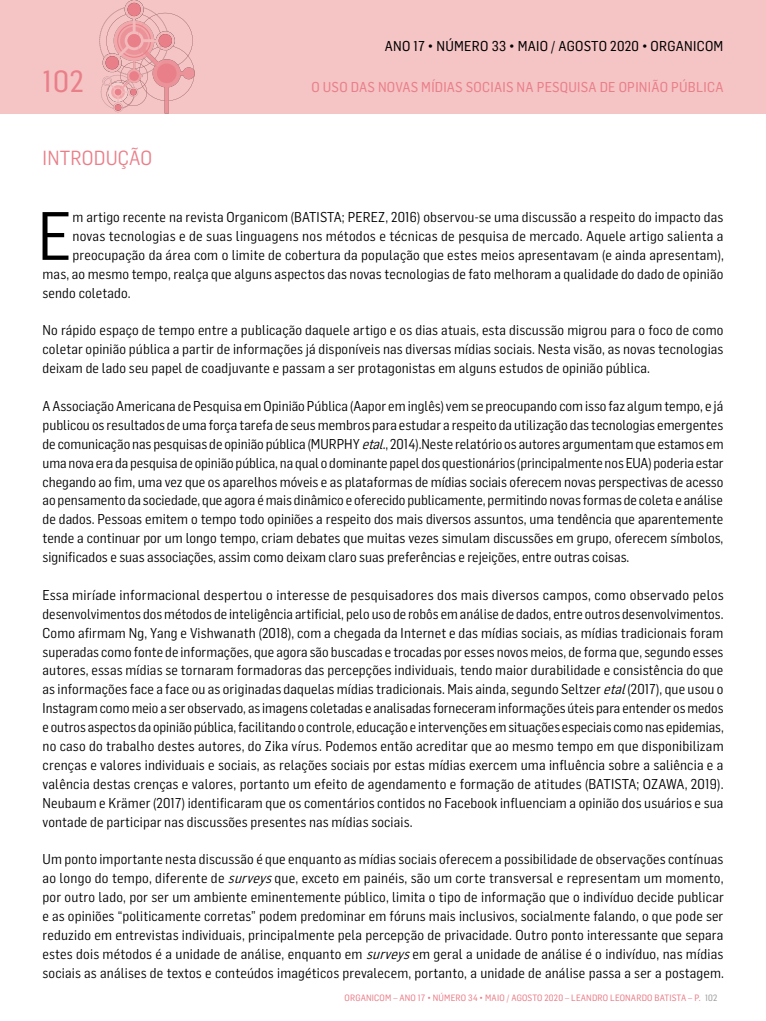
<style>
.page{position:relative;width:766px;height:1021px;background:#fff}
.page>*{position:absolute;margin:0;border:0;box-sizing:border-box;transform-origin:0 0}
.t1{font:67px "Flama Semicondensed";color:#000}
.t2{font:30px "Flama Semicondensed Basic";color:#e97f89}
.t3{font:20px "Flama Semicondensed";letter-spacing:.01em;color:#e97f89}
.t4{font:14px/18.9px "Flama Semicondensed";letter-spacing:.01em;color:#000;text-align:justify}
.t5{font:14px "Flama Semicondensed Basic";letter-spacing:.02em;color:#e97f89}
.t6{font:14px "Flama Semicondensed Basic";letter-spacing:.02em;color:#000}
.t7{font:9px "Flama Semicondensed Basic";letter-spacing:.02em;color:#e97f89}
.s1{font-style:italic}
.s2{color:#9d9d9c}
</style>
<div class="page">
<div style="left:0;top:0;width:765px;height:113px;background:#f5c4c5"></div>
<svg style="left:99px;top:0;width:96px;height:113px"></svg>
<p class="t6" style="left:384px;top:37px;width:340px">ANO 17 • NÚMERO 33 • MAIO / AGOSTO 2020 • ORGANICOM</p>
<h2 class="t2" style="left:43px;top:62px;width:43px">102</h2>
<p class="t5" style="left:311px;top:78px;width:413px">O USO DAS NOVAS MÍDIAS SOCIAIS NA PESQUISA DE OPINIÃO PÚBLICA</p>
<h3 class="t3" style="left:43px;top:145px;width:111px">INTRODUÇÃO</h3>
<h1 class="t1" style="left:37px;top:193px;width:36px">E</h1>
<p class="t4" style="left:72px;top:207px;width:652px">m artigo recente na revista Organicom (BATISTA; PEREZ, 2016) observou-se uma discussão a respeito do impacto das</p>
<p class="t4" style="left:72px;top:226px;width:652px">novas tecnologias e de suas linguagens nos métodos e técnicas de pesquisa de mercado. Aquele artigo salienta a</p>
<p class="t4" style="left:72px;top:245px;width:652px">preocupação da área com o limite de cobertura da população que estes meios apresentavam (e ainda apresentam),</p>
<p class="t4" style="left:43px;top:264px;width:682px">mas, ao mesmo tempo, realça que alguns aspectos das novas tecnologias de fato melhoram a qualidade do dado de opinião</p>
<p class="t4" style="left:43px;top:282px;width:90px">sendo coletado.</p>
<p class="t4" style="left:43px;top:320px;width:682px">No rápido espaço de tempo entre a publicação daquele artigo e os dias atuais, esta discussão migrou para o foco de como coletar opinião pública a partir de informações já disponíveis nas diversas mídias sociais. Nesta visão, as novas tecnologias deixam de lado seu papel de coadjuvante e passam a ser protagonistas em alguns estudos de opinião pública.</p>
<p class="t4" style="left:43px;top:396px;width:682px">A Associação Americana de Pesquisa em Opinião Pública (Aapor em inglês) vem se preocupando com isso faz algum tempo, e já publicou os resultados de uma força tarefa de seus membros para estudar a respeito da utilização das tecnologias emergentes de comunicação nas pesquisas de opinião pública (MURPHY <span class="s1">etal</span>., 2014).Neste relatório os autores argumentam que estamos em uma nova era da pesquisa de opinião pública, na qual o dominante papel dos questionários (principalmente nos EUA) poderia estar chegando ao fim, uma vez que os aparelhos móveis e as plataformas de mídias sociais oferecem novas perspectivas de acesso ao pensamento da sociedade, que agora é mais dinâmico e oferecido publicamente, permitindo novas formas de coleta e análise de dados. Pessoas emitem o tempo todo opiniões a respeito dos mais diversos assuntos, uma tendência que aparentemente tende a continuar por um longo tempo, criam debates que muitas vezes simulam discussões em grupo, oferecem símbolos, significados e suas associações, assim como deixam claro suas preferências e rejeições, entre outras coisas.</p>
<p class="t4" style="left:43px;top:585px;width:682px">Essa miríade informacional despertou o interesse de pesquisadores dos mais diversos campos, como observado pelos desenvolvimentos dos métodos de inteligência artificial, pelo uso de robôs em análise de dados, entre outros desenvolvimentos.<br>Como afirmam Ng, Yang e Vishwanath (2018), com a chegada da Internet e das mídias sociais, as mídias tradicionais foram superadas como fonte de informações, que agora são buscadas e trocadas por esses novos meios, de forma que, segundo esses autores, essas mídias se tornaram formadoras das percepções individuais, tendo maior durabilidade e consistência do que as informações face a face ou as originadas daquelas mídias tradicionais. Mais ainda, segundo Seltzer <span class="s1">etal</span>(2017), que usou o Instagram como meio a ser observado, as imagens coletadas e analisadas forneceram informações úteis para entender os medos e outros aspectos da opinião pública, facilitando o controle, educação e intervenções em situações especiais como nas epidemias, no caso do trabalho destes autores, do Zika vírus. Podemos então acreditar que ao mesmo tempo em que disponibilizam crenças e valores individuais e sociais, as relações sociais por estas mídias exercem uma influência sobre a saliência e a valência destas crenças e valores, portanto um efeito de agendamento e formação de atitudes (BATISTA; OZAWA, 2019).<br>Neubaum e Krämer (2017) identificaram que os comentários contidos no Facebook influenciam a opinião dos usuários e sua vontade de participar nas discussões presentes nas mídias sociais.</p>
<p class="t4" style="left:43px;top:849px;width:682px">Um ponto importante nesta discussão é que enquanto as mídias sociais oferecem a possibilidade de observações contínuas ao longo do tempo, diferente de <span class="s1">surveys</span>que, exceto em painéis, são um corte transversal e representam um momento, por outro lado, por ser um ambiente eminentemente público, limita o tipo de informação que o indivíduo decide publicar e as opiniões “politicamente corretas” podem predominar em fóruns mais inclusivos, socialmente falando, o que pode ser reduzido em entrevistas individuais, principalmente pela percepção de privacidade. Outro ponto interessante que separa estes dois métodos é a unidade de análise, enquanto em <span class="s1">surveys</span>em geral a unidade de análise é o indivíduo, nas mídias sociais as análises de textos e conteúdos imagéticos prevalecem, portanto, a unidade de análise passa a ser a postagem.</p>
<p class="t7" style="left:344px;top:992px;width:277px">ORGANICOM – ANO 17 • NÚMERO 34 • MAIO / AGOSTO 2020 – LEAN DRO LEONAR</p>
<p class="t7" style="left:641px;top:992px;width:23px">DO BATISTA</p>
<p class="t7" style="left:688px;top:992px;width:31px">– P. <span class="s2">102</span></p>
</div>
